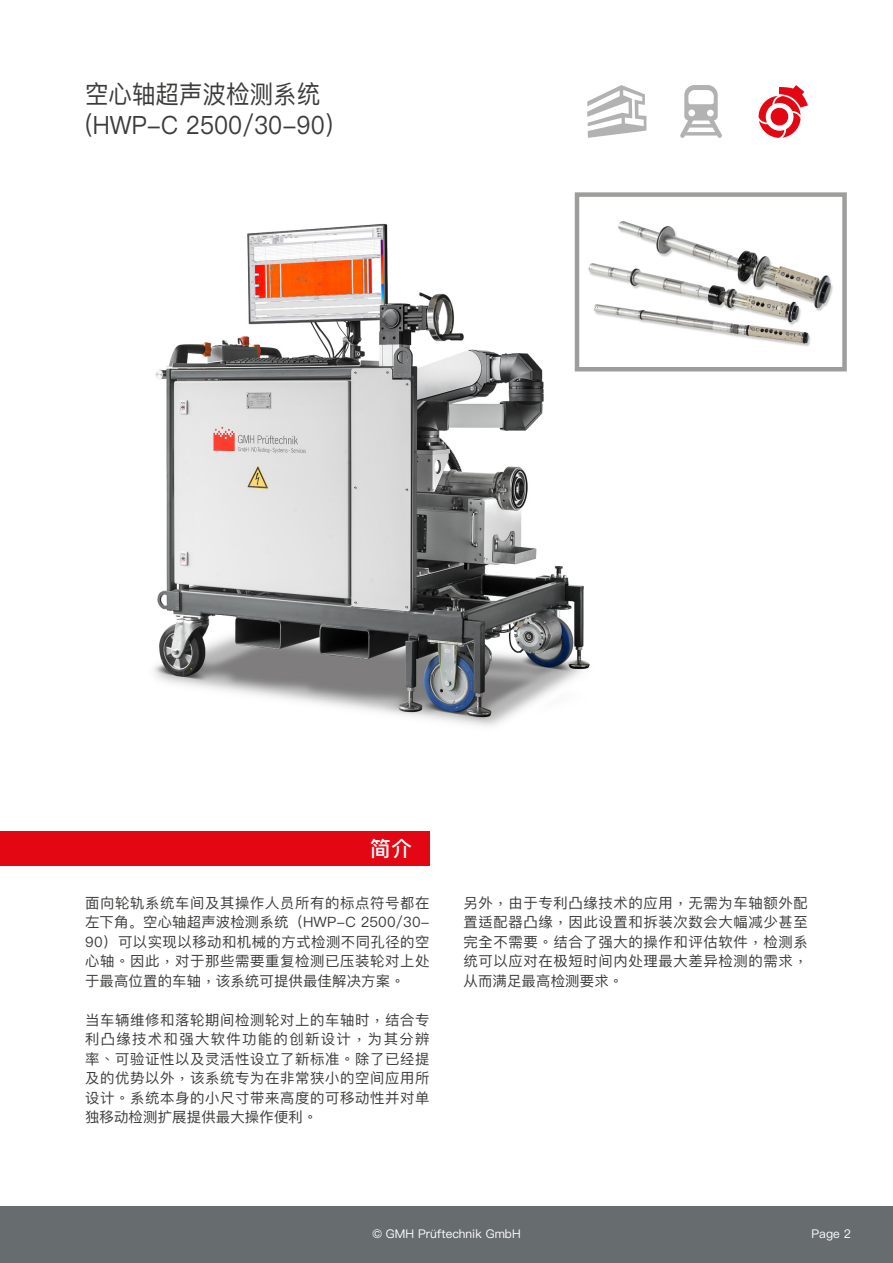
<style>
.page{position:relative;width:893px;height:1263px;background:#fff}
.page>*{position:absolute;margin:0;border:0;box-sizing:border-box;transform-origin:0 0}
.t1{font:25.2px "Ping Fang HK";color:#3c3c3b;scale:.93 1}
.t2{font:500 21px "Ping Fang HK";color:#fff}
.t3{font:14.25px/19.5px "Ping Fang HK";letter-spacing:.04em;color:#3c3c3b;text-align:justify}
.t4{font:12px "Ping Fang HK";color:#fff}
.s1{font-family:"Ping Fang SC"}
</style>
<div class="page">
<div style="left:0;top:1206px;width:893px;height:57px;background:#676c6e"></div>
<svg style="left:587px;top:85px;width:59px;height:53px"></svg>
<svg style="left:680px;top:85px;width:42px;height:53px"></svg>
<svg style="left:759px;top:85px;width:49px;height:53px"></svg>
<div style="left:0;top:831px;width:429px;height:34px;background:#e30613"></div>
<img style="left:154px;top:223px;width:436px;height:503px">
<svg style="left:572px;top:192px;width:275px;height:182px"></svg>
<p class="t1" style="left:85px;top:78px;width:254px">空心轴超声波检测系统</p>
<p class="t1" style="left:85px;top:110px;width:285px">(HWP-C 2500/30-90）</p>
<p class="t2" style="left:370px;top:835px;width:43px">简介</p>
<p class="t3" style="left:85px;top:893px;width:346px">面向轮轨系统车间及其操作人员<span class="s1">所有的标点符号都在左下角。</span>空心轴超声波检测系统（HWP-C 2500/30- 90）可以实现以移动和机械的方式检测不同孔径的空心轴。因此，对于那些需要重复检测已压装轮对上处于最高位置的车轴，该系统可提供最佳解决方案。</p>
<p class="t3" style="left:85px;top:1010px;width:346px">当车辆维修和落轮期间检测轮对上的车轴时，结合专利凸缘技术和强大软件功能的创新设计，为其分辨率、可验证性以及灵活性设立了新标准。除了已经提及的优势以外，该系统专为在非常狭小的空间应用所设计。系统本身的小尺寸带来高度的可移动性并对单独移动检测扩展提供最大操作便利。</p>
<p class="t3" style="left:463px;top:893px;width:346px">另外，由于专利凸缘技术的应用，无需为车轴额外配置适配器凸缘，因此设置和<span class="s1">拆装</span>次数会大幅减少甚至完全不需要。结合了强大的操作和评估软件，检测系统可以应对在极短时间内处理最大差异检测的需求，从而满足最高检测要求。</p>
<p class="t4" style="left:372px;top:1226px;width:150px">© GMH Prüftechnik GmbH</p>
<p class="t4" style="left:812px;top:1226px;width:41px">Page 2</p>
</div>
